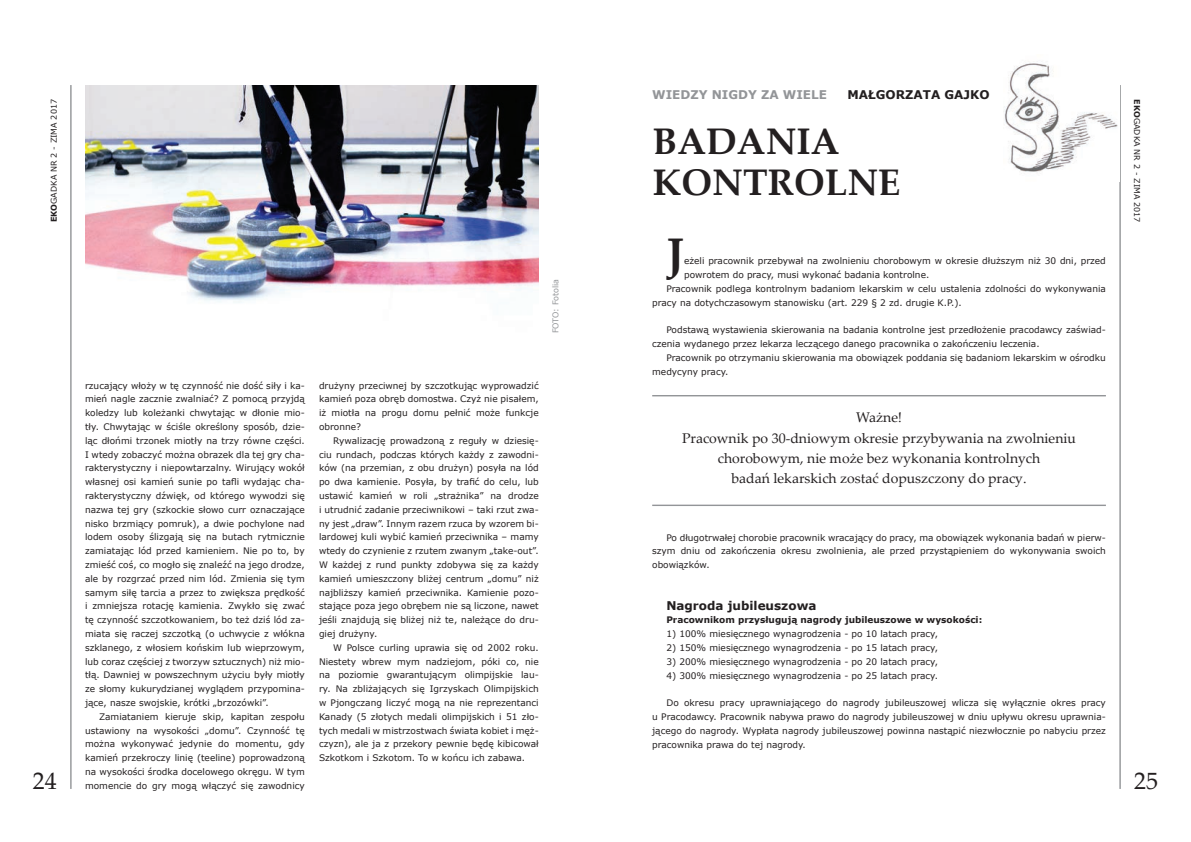
<style>
.page{position:relative;width:1191px;height:842px;background:#fff}
.page>*{position:absolute;margin:0;border:0;box-sizing:border-box;transform-origin:0 0}
.t1{font:700 45.7px "Palatino Linotype";color:#231f20}
.t2{font:700 37px/41.4px "Palatino Linotype";color:#231f20}
.t3{font:24px "Palatino Linotype";color:#231f20}
.t4{font:14px/20px "Palatino Linotype";color:#231f20;text-align:center}
.t5{font:700 12px "Verdana";color:#231f20}
.t6{font:700 12px "Verdana";color:#939598}
.t7{font:9px/13.8px "Verdana";color:#231f20;text-align:justify}
.t8{font:700 9px "Verdana";color:#231f20}
.t9{font:8px "Verdana";color:#231f20}
.t10{font:8px "Verdana";color:#939598}
.s1{font-weight:700}
</style>
<div class="page">
<hr style="left:70px;top:85px;width:2px;height:704px;background:#939598">
<hr style="left:1119px;top:85px;width:1px;height:704px;background:#939598">
<img style="left:85px;top:85px;width:454px;height:218px">
<img style="left:1004px;top:61px;width:114px;height:111px">
<hr style="left:652px;top:505px;width:454px;height:1px;background:#939598">
<hr style="left:652px;top:395px;width:454px;height:1px;background:#939598">
<h3 class="t6" style="left:652px;top:86px;width:176px">WIEDZY NIGDY ZA WIELE</h3>
<h3 class="t5" style="left:847px;top:86px;width:144px">MAŁGORZATA GAJKO</h3>
<h2 class="t2" style="left:653px;top:119px;width:249px">BADANIA<br>KONTROLNE</h2>
<p class="t9" style="left:48px;top:222px;width:125px;rotate:-90deg"><span class="s1">EKO</span>GADKA NR 2 - ZIMA 2017</p>
<p class="t9" style="left:1142px;top:99px;width:125px;rotate:90deg"><span class="s1">EKO</span>GADKA NR 2 - ZIMA 2017</p>
<h1 class="t1" style="left:666px;top:222px;width:19px">J</h1>
<p class="t7" style="left:684px;top:254px;width:423px">eżeli pracownik przebywał na zwolnieniu chorobowym w okresie dłuższym niż 30 dni, przed</p>
<p class="t7" style="left:684px;top:268px;width:247px">powrotem do pracy, musi wykonać badania kontrolne.</p>
<p class="t7" style="left:666px;top:282px;width:441px">Pracownik podlega kontrolnym badaniom lekarskim w celu ustalenia zdolności do wykonywania</p>
<p class="t7" style="left:652px;top:296px;width:311px">pracy na dotychczasowym stanowisku (art. 229 § 2 zd. drugie K.P.).</p>
<p class="t7" style="left:652px;top:323px;width:455px;text-indent:14px">Podstawą wystawienia skierowania na badania kontrolne jest przedłożenie pracodawcy zaświad&shy;czenia wydanego przez lekarza leczącego danego pracownika o zakończeniu leczenia.</p>
<p class="t7" style="left:652px;top:351px;width:455px;text-indent:14px">Pracownik po otrzymaniu skierowania ma obowiązek poddania się badaniom lekarskim w ośrodku medycyny pracy.</p>
<h3 class="t4" style="left:682px;top:407px;width:395px">Ważne!<br>Pracownik po 30-dniowym okresie przybywania na zwolnieniu chorobowym, nie może bez wykonania kontrolnych<br>badań lekarskich zostać dopuszczony do pracy.</h3>
<p class="t10" style="left:550px;top:333px;width:56px;rotate:-90deg">FOTO: Fotolia</p>
<p class="t7" style="left:319px;top:378px;width:221px">drużyny przeciwnej by szczotkując wyprowadzić kamień poza obręb domostwa. Czyż nie pisałem, iż miotła na progu domu pełnić może funkcje obronne?</p>
<p class="t7" style="left:319px;top:433px;width:221px;text-indent:14px">Rywalizację prowadzoną z reguły w dziesię&shy;ciu rundach, podczas których każdy z zawodni&shy;ków (na przemian, z obu drużyn) posyła na lód po dwa kamienie. Posyła, by trafić do celu, lub ustawić kamień w roli „strażnika” na drodze i utrudnić zadanie przeciwnikowi – taki rzut zwa&shy;ny jest „draw”. Innym razem rzuca by wzorem bi&shy;lardowej kuli wybić kamień przeciwnika – mamy wtedy do czynienie z rzutem zwanym „take-out”.<br>W każdej z rund punkty zdobywa się za każdy kamień umieszczony bliżej centrum „domu” niż najbliższy kamień przeciwnika. Kamienie pozo&shy;stające poza jego obrębem nie są liczone, nawet jeśli znajdują się bliżej niż te, należące do dru&shy;giej drużyny.</p>
<p class="t7" style="left:319px;top:640px;width:221px;text-indent:14px">W Polsce curling uprawia się od 2002 roku.<br>Niestety wbrew mym nadziejom, póki co, nie na poziomie gwarantującym olimpijskie lau&shy;ry. Na zbliżających się Igrzyskach Olimpijskich w Pjongczang liczyć mogą na nie reprezentanci Kanady (5 złotych medali olimpijskich i 51 zło&shy;tych medali w mistrzostwach świata kobiet i męż&shy;czyzn), ale ja z przekory pewnie będę kibicował Szkotkom i Szkotom. To w końcu ich zabawa.</p>
<p class="t7" style="left:85px;top:378px;width:221px">rzucający włoży w tę czynność nie dość siły i ka&shy;mień nagle zacznie zwalniać? Z pomocą przyjdą koledzy lub koleżanki chwytając w dłonie mio&shy;tły. Chwytając w ściśle określony sposób, dzie&shy;ląc dłońmi trzonek miotły na trzy równe części.<br>I wtedy zobaczyć można obrazek dla tej gry cha&shy;rakterystyczny i niepowtarzalny. Wirujący wokół własnej osi kamień sunie po tafli wydając cha&shy;rakterystyczny dźwięk, od którego wywodzi się nazwa tej gry (szkockie słowo curr oznaczające nisko brzmiący pomruk), a dwie pochylone nad lodem osoby ślizgają się na butach rytmicznie zamiatając lód przed kamieniem. Nie po to, by zmieść coś, co mogło się znaleźć na jego drodze, ale by rozgrzać przed nim lód. Zmienia się tym samym siłę tarcia a przez to zwiększa prędkość i zmniejsza rotację kamienia. Zwykło się zwać tę czynność szczotkowaniem, bo też dziś lód za&shy;miata się raczej szczotką (o uchwycie z włókna szklanego, z włosiem końskim lub wieprzowym, lub coraz częściej z tworzyw sztucznych) niż mio&shy;tłą. Dawniej w powszechnym użyciu były miotły ze słomy kukurydzianej wyglądem przypomina&shy;jące, nasze swojskie, krótki „brzozówki”.</p>
<p class="t7" style="left:85px;top:710px;width:221px;text-indent:14px">Zamiataniem kieruje skip, kapitan zespołu ustawiony na wysokości „domu”. Czynność tę można wykonywać jedynie do momentu, gdy kamień przekroczy linię (teeline) poprowadzoną na wysokości środka docelowego okręgu. W tym momencie do gry mogą włączyć się zawodnicy</p>
<p class="t7" style="left:652px;top:530px;width:455px;text-indent:14px">Po długotrwałej chorobie pracownik wracający do pracy, ma obowiązek wykonania badań w pierw&shy;szym dniu od zakończenia okresu zwolnienia, ale przed przystąpieniem do wykonywania swoich obowiązków.</p>
<h3 class="t5" style="left:666px;top:597px;width:152px">Nagroda jubileuszowa</h3>
<p class="t8" style="left:666px;top:614px;width:317px">Pracownikom przysługują nagrody jubileuszowe w wysokości:</p>
<p class="t7" style="left:666px;top:627px;width:273px">1) 100% miesięcznego wynagrodzenia - po 10 latach pracy,</p>
<p class="t7" style="left:666px;top:641px;width:273px">2) 150% miesięcznego wynagrodzenia - po 15 latach pracy,</p>
<p class="t7" style="left:666px;top:654px;width:273px">3) 200% miesięcznego wynagrodzenia - po 20 latach pracy,</p>
<p class="t7" style="left:666px;top:668px;width:273px">4) 300% miesięcznego wynagrodzenia - po 25 latach pracy.</p>
<p class="t7" style="left:652px;top:696px;width:455px;text-indent:14px">Do okresu pracy uprawniającego do nagrody jubileuszowej wlicza się wyłącznie okres pracy u Pracodawcy. Pracownik nabywa prawo do nagrody jubileuszowej w dniu upływu okresu uprawnia&shy;jącego do nagrody. Wypłata nagrody jubileuszowej powinna nastąpić niezwłocznie po nabyciu przez pracownika prawa do tej nagrody.</p>
<h3 class="t3" style="left:33px;top:764px;width:25px">24</h3>
<h3 class="t3" style="left:1134px;top:764px;width:25px">25</h3>
</div>
